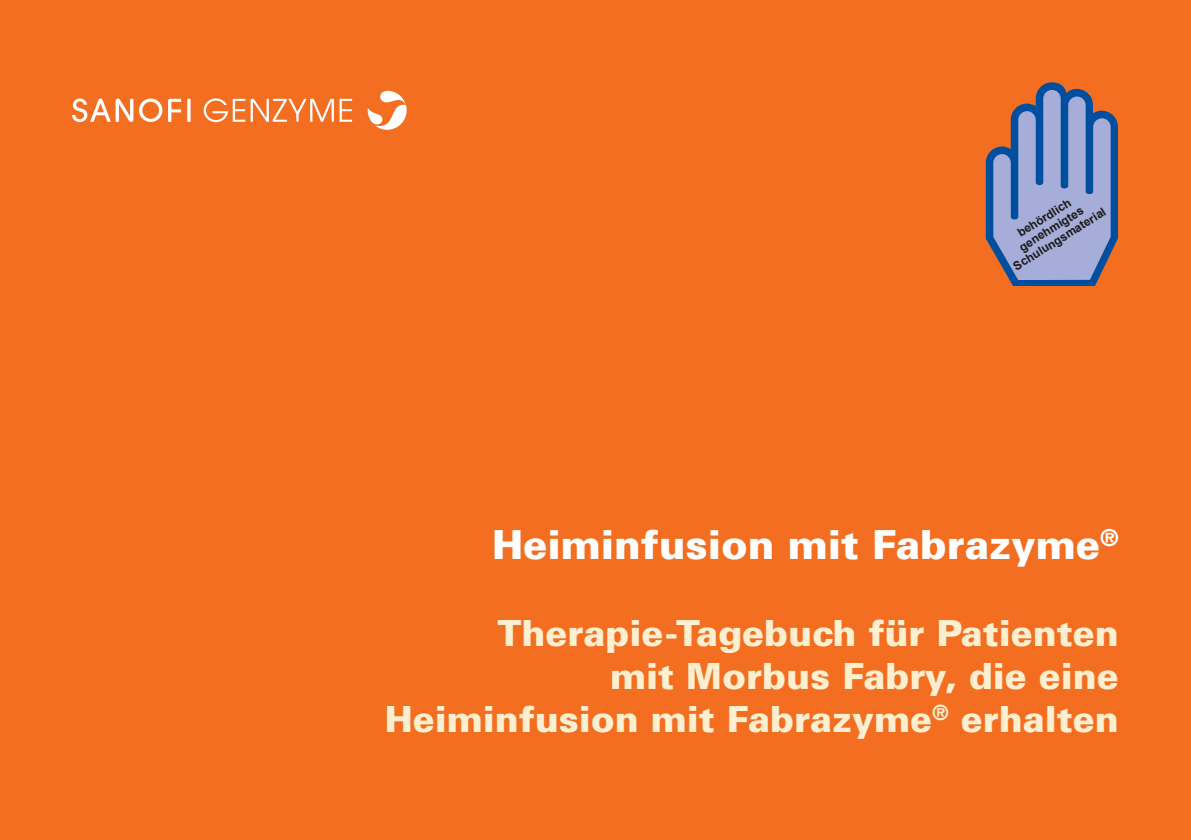
<style>
.page{position:relative;width:1191px;height:840px;background:#fff}
.page>*{position:absolute;margin:0;border:0;box-sizing:border-box;transform-origin:0 0}
.t1{font:900 40px "Univers";color:#fff}
.t2{font:900 36px/43.2px "Univers";color:#feefd0;text-align:right}
.t3{font:700 12px/13.2px "Arial";color:#1a1a18;text-align:center}
</style>
<div class="page">
<div style="left:0;top:0;width:1191px;height:839px;background:#f36e21"></div>
<svg style="left:72px;top:98px;width:119px;height:24px"></svg>
<svg style="left:204px;top:98px;width:148px;height:24px"></svg>
<svg style="left:368px;top:91px;width:38px;height:39px"></svg>
<svg style="left:985px;top:82px;width:133px;height:203px"></svg>
<p class="t3" style="left:997px;top:239px;width:108px;rotate:-32deg">behördlich genehmigtes<br>Schulungsmaterial</p>
<p class="t1" style="left:492px;top:520px;width:628px">Heiminfusion mit Fabrazyme<sup>®</sup></p>
<p class="t2" style="left:385px;top:610px;width:735px">Therapie-Tagebuch für Patienten<br>mit Morbus Fabry, die eine<br>Heiminfusion mit Fabrazyme<sup>®</sup> erhalten</p>
</div>
